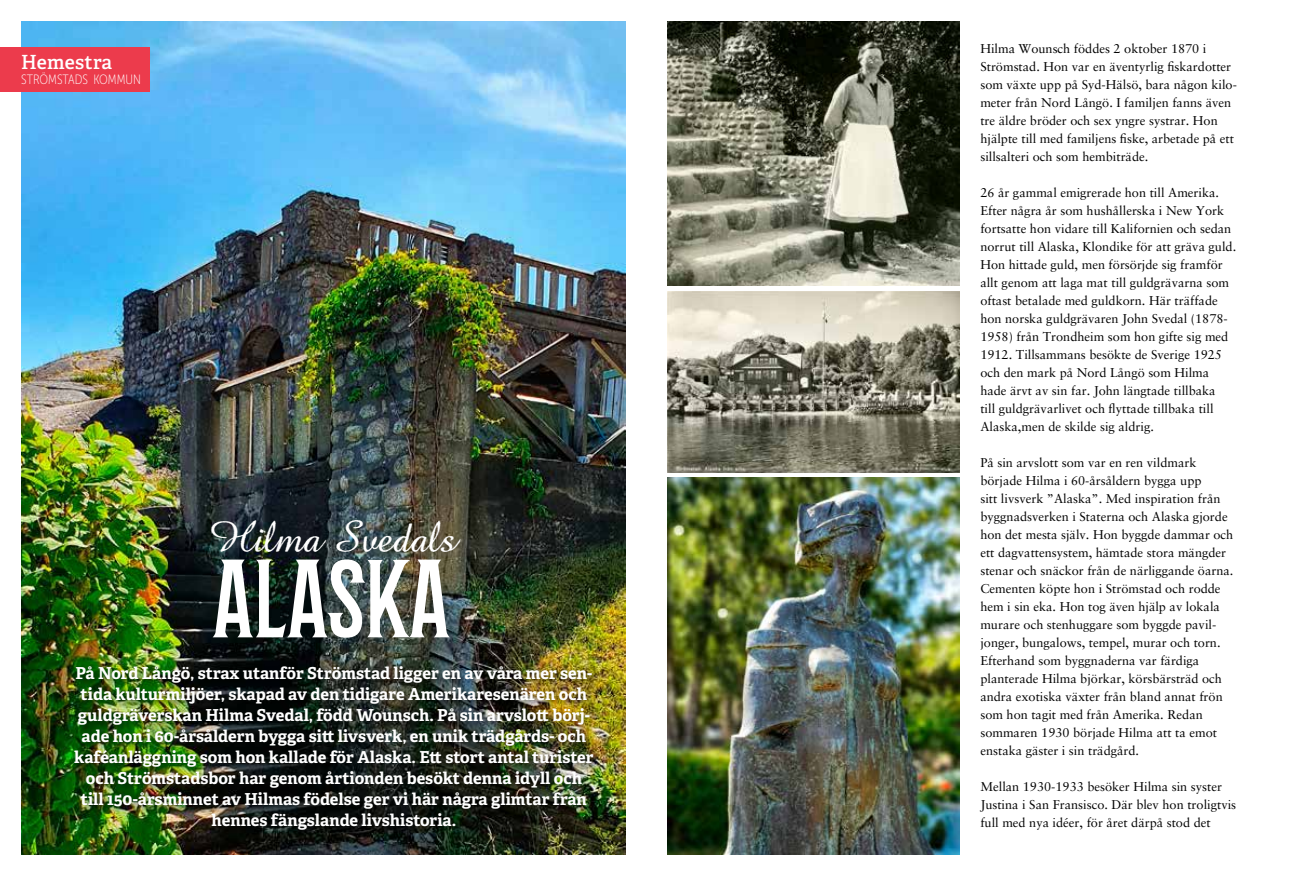
<style>
.page{position:relative;width:1293px;height:876px;background:#fff}
.page>*{position:absolute;margin:0;border:0;box-sizing:border-box;transform-origin:0 0}
.t1{font:95.4px "Barbaro";color:#fff}
.t2{font:28.8px "Abbeyline";color:#fff}
.t3{font:19.5px "Adelle PE Sb";letter-spacing:.005em;color:#fff}
.t4{font:700 16.5px/21px "Adelle PE";color:#fff;text-align:center}
.t5{font:13.5px "Museo Sans Cond 100";color:#fff}
.t6{font:12.75px/18px "Sabon";color:#000}
</style>
<div class="page">
<img style="left:21px;top:21px;width:604px;height:834px">
<div style="left:70px;top:661px;width:533px;height:179px;background:#000;opacity:.75"></div>
<img style="left:668px;top:478px;width:291px;height:377px">
<img style="left:668px;top:21px;width:291px;height:264px">
<img style="left:668px;top:291px;width:291px;height:182px">
<div style="left:0;top:47px;width:150px;height:45px;background:#ec3b4c"></div>
<h3 class="t3" style="left:21px;top:48px;width:92px">Hemestra</h3>
<p class="t5" style="left:21px;top:72px;width:121px">STRÖMSTADS KOMMUN</p>
<h2 class="t2" style="left:211px;top:525px;width:246px">Hilma Svedals</h2>
<h1 class="t1" style="left:215px;top:538px;width:239px">ALASKA</h1>
<p class="t4" style="left:74px;top:662px;width:521px">På Nord Långö, strax utanför Strömstad ligger en av våra mer sen&shy;tida kulturmiljöer, skapad av den tidigare Amerikaresenären och guldgräverskan Hilma Svedal, född Wounsch. På sin arvslott börj&shy;ade hon i 60-årsåldern bygga sitt livsverk, en unik trädgårds- och kaféanläggning som hon kallade för Alaska. Ett stort antal turister och Strömstadsbor har genom årtionden besökt denna idyll och till 150-årsminnet av Hilmas födelse ger vi här några glimtar från hennes fängslande livshistoria.</p>
<p class="t6" style="left:980px;top:39px;width:258px">Hilma Wounsch föddes 2 oktober 1870 i Strömstad. Hon var en äventyrlig fiskardotter som växte upp på Syd-Hälsö, bara någon kilo&shy;meter från Nord Långö. I familjen fanns även tre äldre bröder och sex yngre systrar. Hon hjälpte till med familjens fiske, arbetade på ett sillsalteri och som hembiträde.</p>
<p class="t6" style="left:980px;top:183px;width:257px">26 år gammal emigrerade hon till Amerika.<br>Efter några år som hushållerska i New York fortsatte hon vidare till Kalifornien och sedan norrut till Alaska, Klondike för att gräva guld.<br>Hon hittade guld, men försörjde sig framför allt genom att laga mat till guldgrävarna som oftast betalade med guldkorn. Här träffade hon norska guldgrävaren John Svedal (1878- 1958) från Trondheim som hon gifte sig med 1912. Tillsammans besökte de Sverige 1925 och den mark på Nord Långö som Hilma hade ärvt av sin far. John längtade tillbaka<br>till guldgrävarlivet och flyttade tillbaka till Alaska,men de skilde sig aldrig.</p>
<p class="t6" style="left:980px;top:453px;width:254px">På sin arvslott som var en ren vildmark började Hilma i 60-årsåldern bygga upp<br>sitt livsverk ”Alaska”. Med inspiration från byggnadsverken i Staterna och Alaska gjorde hon det mesta själv. Hon byggde dammar och ett dagvattensystem, hämtade stora mängder stenar och snäckor från de närliggande öarna.<br>Cementen köpte hon i Strömstad och rodde hem i sin eka. Hon tog även hjälp av lokala murare och stenhuggare som byggde pavil&shy;jonger, bungalows, tempel, murar och torn.<br>Efterhand som byggnaderna var färdiga planterade Hilma björkar, körsbärsträd och andra exotiska växter från bland annat frön som hon tagit med från Amerika. Redan sommaren 1930 började Hilma att ta emot enstaka gäster i sin trädgård.</p>
<p class="t6" style="left:980px;top:777px;width:257px">Mellan 1930-1933 besöker Hilma sin syster<br>Justina i San Fransisco. Där blev hon troligtvis full med nya idéer, för året därpå stod det</p>
</div>
